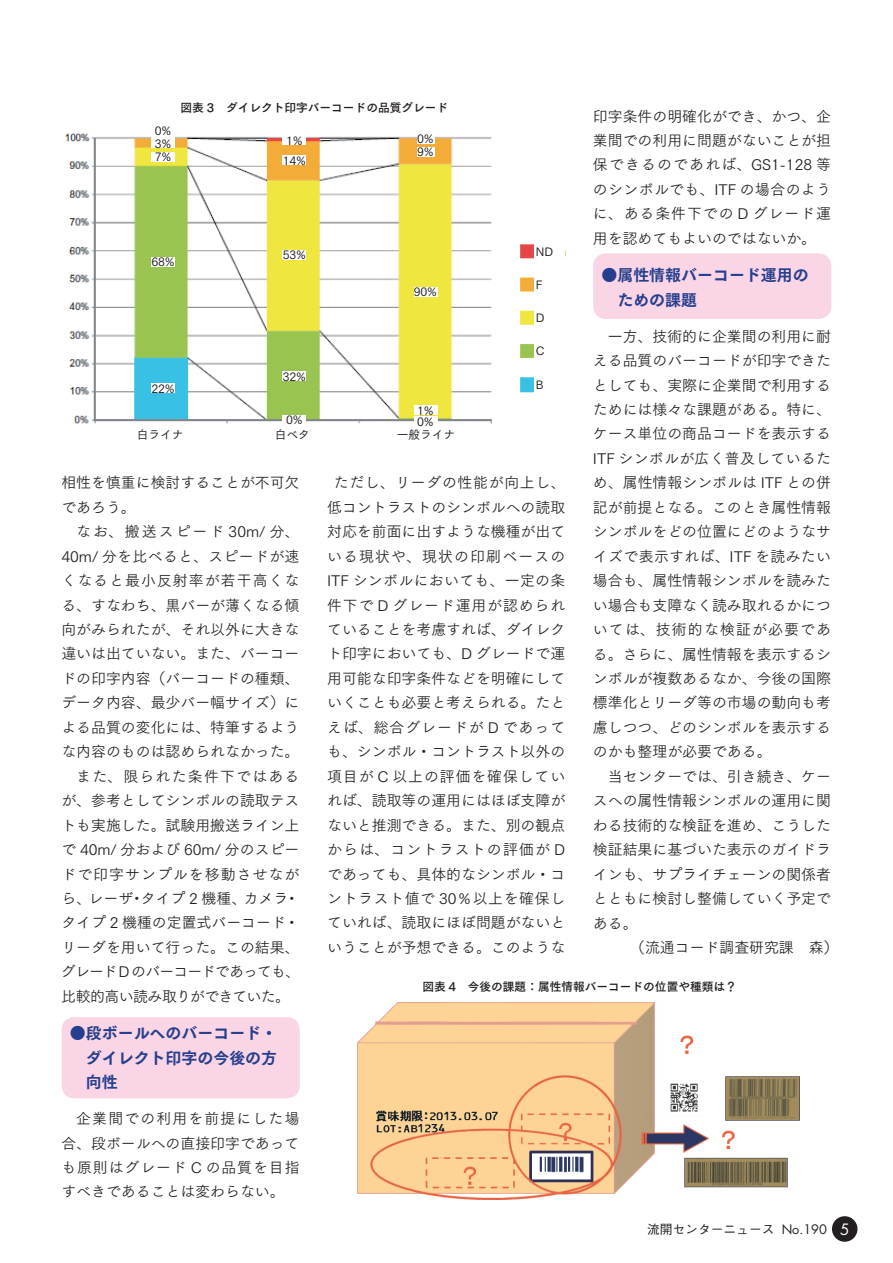
<style>
.page{position:relative;width:893px;height:1263px;background:#fff}
.page>*{position:absolute;margin:0;border:0;box-sizing:border-box;transform-origin:0 0}
.t1{font:15.9px/24.5px "Tsuku Go Pro E";color:#253f8e;text-align:justify}
.t2{font:14.85px/24.5px "Tsuku Go Pro R";color:#231f20}
.t3{font:500 12.75px "Gothic BBB";color:#231f20}
.t4{font:11.7px/13.6px "Tsuku Go Pro M";color:#231f20}
.t5{font:11.7px "Tsuku Go Pro B";color:#231f20}
.s1{font-family:"Futura";font-weight:400}
.s2{font-family:"Futura";font-weight:400;font-size:15.15px;color:#fff}
</style>
<div class="page">
<div style="left:593px;top:253px;width:238px;height:66px;background:#fad5e5;border-radius:13px"></div>
<div style="left:62px;top:1017px;width:238px;height:81px;background:#fad5e5;border-radius:13px"></div>
<img style="left:64px;top:133px;width:428px;height:291px">
<img style="left:520px;top:244px;width:14px;height:149px">
<div style="left:417px;top:134px;width:18px;height:10px;background:#fff"></div>
<div style="left:417px;top:147px;width:18px;height:10px;background:#fff"></div>
<div style="left:414px;top:287px;width:24px;height:10px;background:#fff"></div>
<div style="left:414px;top:405px;width:24px;height:10px;background:#fff"></div>
<div style="left:414px;top:416px;width:24px;height:9px;background:#fff"></div>
<div style="left:283px;top:415px;width:23px;height:10px;background:#fff"></div>
<div style="left:283px;top:371px;width:23px;height:10px;background:#fff"></div>
<div style="left:283px;top:250px;width:23px;height:10px;background:#fff"></div>
<div style="left:283px;top:155px;width:23px;height:10px;background:#fff"></div>
<div style="left:283px;top:135px;width:23px;height:10px;background:#fff"></div>
<div style="left:151px;top:128px;width:24px;height:10px;background:#fff"></div>
<div style="left:151px;top:138px;width:24px;height:10px;background:#fff"></div>
<div style="left:151px;top:152px;width:24px;height:10px;background:#fff"></div>
<div style="left:151px;top:257px;width:24px;height:10px;background:#fff"></div>
<div style="left:151px;top:383px;width:24px;height:10px;background:#fff"></div>
<img style="left:358px;top:1002px;width:442px;height:197px">
<div style="left:832px;top:1216px;width:25px;height:26px;background:#231f20;border-radius:50%"></div>
<p class="t5" style="left:180px;top:98px;width:269px">図表 3　ダイレクト印字バーコードの品質グレード</p>
<p class="t2" style="left:593px;top:102px;width:240px;text-align:justify">印字条件の明確化ができ、かつ、企業間での利用に問題がないことが担保できるのであれば、GS1-128 等のシンボルでも、ITF の場合のように、ある条件下での D グレード運用を認めてもよいのではないか。</p>
<p class="t1" style="left:617px;top:261px;width:193px;text-indent:-16px">●属性情報バーコード運用のための課題</p>
<p class="t2" style="left:593px;top:322px;width:240px">　一方、技術的に企業間の利用に耐える品質のバーコードが印字できたとしても、実際に企業間で利用するためには様々な課題がある。特に、ケース単位の商品コードを表示する<br>ITF シンボルが広く普及しているため、属性情報シンボルは ITF との併記が前提となる。このとき属性情報シンボルをどの位置にどのようなサイズで表示すれば、ITF を読みたい場合も、属性情報シンボルを読みたい場合も支障なく読み取れるかについては、技術的な検証が必要である。さらに、属性情報を表示するシンボルが複数あるなか、今後の国際標準化とリーダ等の市場の動向も考慮しつつ、どのシンボルを表示するのかも整理が必要である。<br>　当センターでは、引き続き、ケースへの属性情報シンボルの運用に関わる技術的な検証を進め、こうした検証結果に基づいた表示のガイドラインも、サプライチェーンの関係者とともに検討し整備していく予定である。</p>
<p class="t2" style="left:630px;top:933px;width:210px">（流通コード調査研究課　森）</p>
<p class="t4" style="left:155px;top:122px;width:18px">0%</p>
<p class="t4" style="left:286px;top:132px;width:18px">1%</p>
<p class="t4" style="left:417px;top:130px;width:18px">0%<br>9%</p>
<p class="t4" style="left:155px;top:135px;width:18px">3%</p>
<p class="t4" style="left:155px;top:149px;width:18px">7%</p>
<p class="t4" style="left:283px;top:152px;width:25px">14%</p>
<p class="t4" style="left:536px;top:244px;width:19px">ND</p>
<p class="t4" style="left:536px;top:277px;width:8px">F</p>
<p class="t4" style="left:536px;top:309px;width:10px">D</p>
<p class="t4" style="left:536px;top:343px;width:10px">C</p>
<p class="t4" style="left:536px;top:376px;width:9px">B</p>
<p class="t4" style="left:283px;top:246px;width:25px">53%</p>
<p class="t4" style="left:151px;top:254px;width:25px">68%</p>
<p class="t4" style="left:414px;top:284px;width:25px">90%</p>
<p class="t4" style="left:283px;top:368px;width:25px">32%</p>
<p class="t4" style="left:151px;top:380px;width:25px">22%</p>
<p class="t4" style="left:417px;top:404px;width:18px;line-height:11.1px">1%<br>0%</p>
<p class="t4" style="left:286px;top:412px;width:18px">0%</p>
<p class="t4" style="left:137px;top:427px;width:48px">白ライナ</p>
<p class="t4" style="left:275px;top:427px;width:37px">白ベタ</p>
<p class="t4" style="left:397px;top:427px;width:60px">一般ライナ</p>
<p class="t2" style="left:327px;top:469px;width:240px;text-align:center">ただし、リーダの性能が向上し、低コントラストのシンボルへの読取対応を前面に出すような機種が出ている現状や、現状の印刷ベースの<br>ITF シンボルにおいても、一定の条件下で D グレード運用が認められていることを考慮すれば、ダイレクト印字においても、D グレードで運用可能な印字条件などを明確にしていくことも必要と考えられる。たとえば、総合グレードが D であっても、シンボル・コントラスト以外の項目が C 以上の評価を確保していれば、読取等の運用にはほぼ支障がないと推測できる。また、別の観点からは、コントラストの評価が Dであっても、具体的なシンボル・コントラスト値で 30％以上を確保していれば、読取にほぼ問題がないということが予想できる。このような</p>
<p class="t2" style="left:61px;top:469px;width:241px">相性を慎重に検討することが不可欠であろう。<br>　なお、搬送スピード 30m/ 分、<br>40m/ 分を比べると、スピードが速くなると最小反射率が若干高くなる、すなわち、黒バーが薄くなる傾向がみられたが、それ以外に大きな違いは出ていない。また、バーコードの印字内容（バーコードの種類、データ内容、最少バー幅サイズ）による品質の変化には、特筆するような内容のものは認められなかった。　また、限られた条件下ではあるが、参考としてシンボルの読取テストも実施した。試験用搬送ライン上で 40m/ 分および 60m/ 分のスピードで印字サンプルを移動させながら、レーザ・タイプ 2 機種、カメラ・タイプ 2 機種の定置式バーコード・リーダを用いて行った。この結果、グレードDのバーコードであっても、比較的高い読み取りができていた。</p>
<p class="t1" style="left:86px;top:1019px;width:193px;text-indent:-16px">●段ボールへのバーコード・ダイレクト印字の今後の方向性</p>
<p class="t2" style="left:61px;top:1105px;width:240px;text-align:justify">　企業間での利用を前提にした場合、段ボールへの直接印字であっても原則はグレード C の品質を目指すべきであることは変わらない。</p>
<p class="t5" style="left:422px;top:976px;width:316px">図表 4　今後の課題：属性情報バーコードの位置や種類は？</p>
<p class="t3" style="left:647px;top:1222px;width:204px">流開センターニュース <span class="s1">No.190</span> <span class="s2">5</span></p>
</div>
